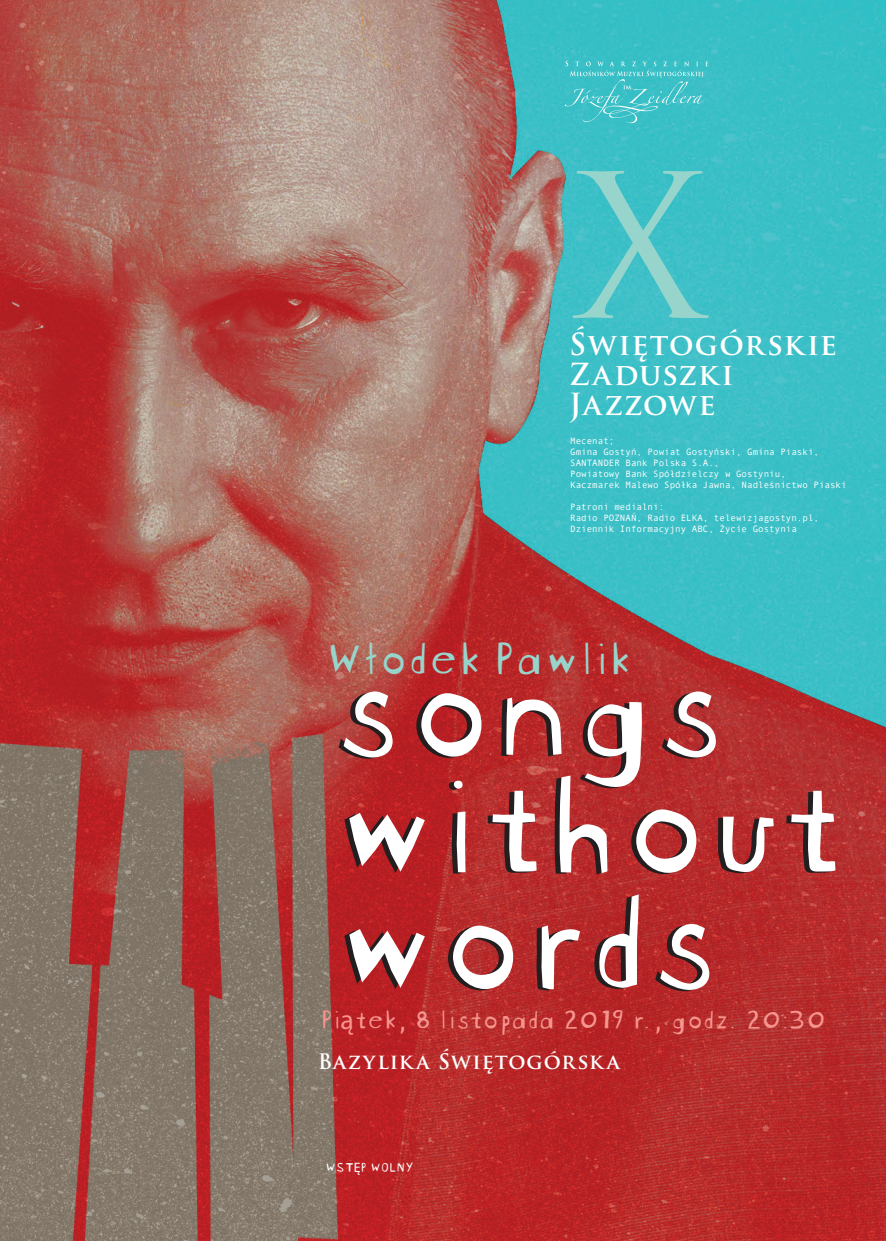
<style>
.page{position:relative;width:886px;height:1241px;background:#fff}
.page>*{position:absolute;margin:0;border:0;box-sizing:border-box;transform-origin:0 0}
.t1{font:146.62px/116.1px "Blockhead OT Unplugged";color:#fff}
.t2{font:48.81px "Blockhead OT Unplugged";color:#97d5cc}
.t3{font:700 29.69px/29.6px "Trajan Pro";letter-spacing:.04em;color:#fff}
.t4{font:27.81px "Blockhead OT Unplugged";color:#f5958e}
.t5{font:700 20.75px "Trajan Pro";letter-spacing:.045em;color:#fff}
.t6{font:13.62px "Blockhead OT Unplugged";color:#fff}
.t7{font:9.19px/11.1px "Andale Mono";color:#fff}
.s1{font-family:"Myriad Pro"}
</style>
<div class="page">
<img style="left:0;top:0;width:886px;height:1240px">
<svg style="left:572px;top:171px;width:137px;height:147px;background:#52c4c8"></svg>
<svg style="left:565px;top:61px;width:143px;height:62px;background:#48c4ca"></svg>
<h3 class="t3" style="left:569px;top:330px;width:269px">Świętogórskie<br>Zaduszki<br>Jazzowe</h3>
<p class="t7" style="left:570px;top:434px;width:278px">Mecenat;<br>Gmina Gostyń, Powiat Gostyński, Gmina Piaski, SANTANDER Bank Polska S.A.,<br>Powiatowy Bank Spółdzielczy w Gostyniu,<br>Kaczmarek Malewo Spółka Jawna, Nadleśnictwo Piaski</p>
<p class="t7" style="left:570px;top:501px;width:250px">Patroni medialni:<br>Radio POZNAŃ, Radio ELKA, telewizjagostyn.pl,<br>Dziennik Informacyjny ABC, Życie Gostynia</p>
<h2 class="t2" style="left:325px;top:631px;width:306px">Włodek Pawlik</h2>
<h1 class="t1" style="left:328px;top:649px;width:513px">songs without words</h1>
<h3 class="t4" style="left:320px;top:1004px;width:507px">Pi<span class="s1">ą</span>tek, 8 listopada 2019 r., godz. 20:30</h3>
<h3 class="t5" style="left:318px;top:1047px;width:304px">Bazylik a Świętogórsk a</h3>
<h3 class="t6" style="left:325px;top:1159px;width:90px">WST<span class="s1">Ę</span>P WOLNY</h3>
</div>
